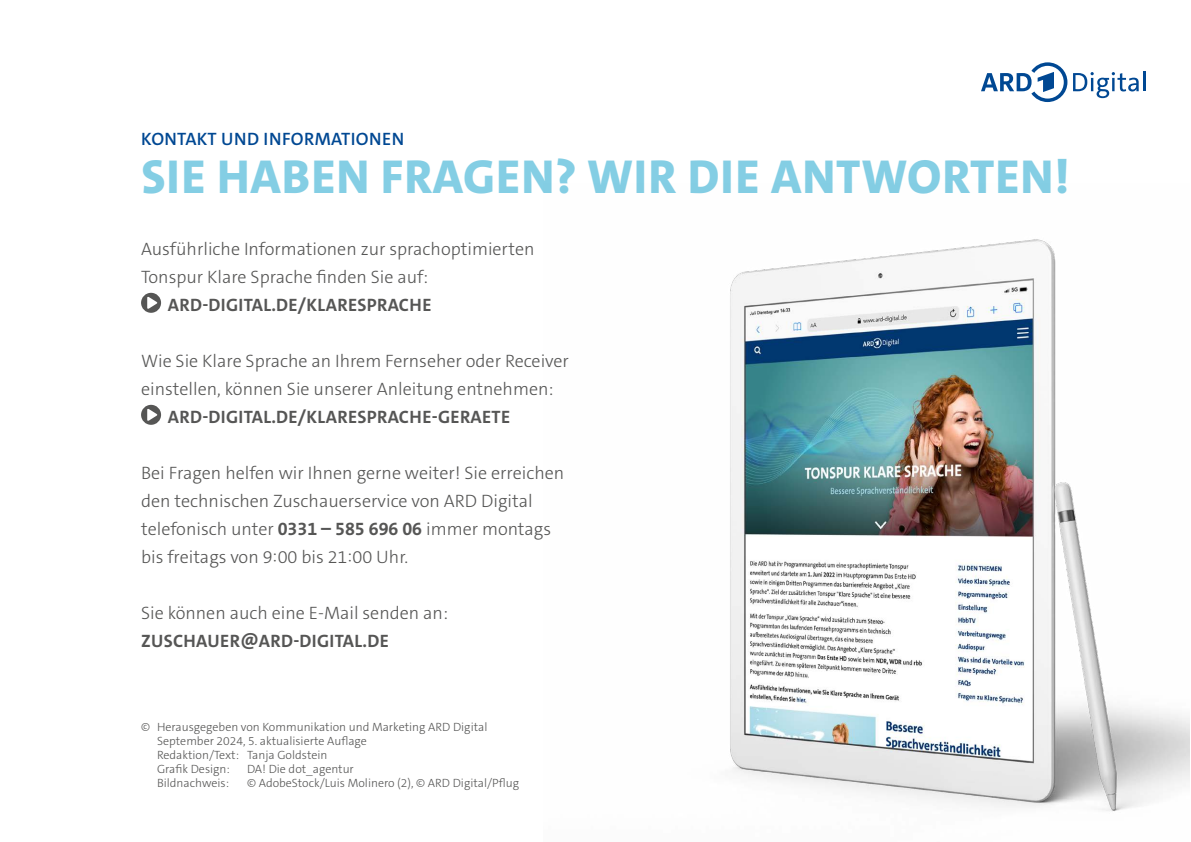
<style>
.page{position:relative;width:1191px;height:842px;background:#fff}
.page>*{position:absolute;margin:0;border:0;box-sizing:border-box;transform-origin:0 0}
.t1{font:800 48px "The Sans C5";letter-spacing:.02em;color:#84cee4}
.t2{font:300 18px/28px "The Sans C5";color:#565655}
.t3{font:700 18px "The Sans C5";letter-spacing:.02em;color:#565655}
.t4{font:600 18px "The Sans C5";letter-spacing:.02em;color:#004893}
.t5{font:300 12px/14px "The Sans C5";color:#565655}
.s1{font-weight:700}
</style>
<div class="page">
<svg style="left:141px;top:293px;width:20px;height:20px"></svg>
<svg style="left:141px;top:405px;width:20px;height:20px"></svg>
<img style="left:730px;top:239px;width:459px;height:573px">
<svg style="left:981px;top:62px;width:86px;height:40px"></svg>
<svg style="left:1073px;top:72px;width:72px;height:26px"></svg>
<p class="t4" style="left:141px;top:128px;width:264px">KONTAKT UND INFORMATIONEN</p>
<h1 class="t1" style="left:141px;top:146px;width:929px">SIE HABEN FRAGEN? WIR DIE ANTWORTEN!</h1>
<p class="t2" style="left:141px;top:235px;width:395px">Ausführliche Informationen zur sprachoptimierten<br>Tonspur Klare Sprache finden Sie auf:</p>
<p class="t3" style="left:168px;top:293px;width:265px">ARD-DIGITAL.DE/KLARESPRACHE</p>
<p class="t2" style="left:141px;top:347px;width:429px">Wie Sie Klare Sprache an Ihrem Fernseher oder Receiver einstellen, können Sie unserer Anleitung entnehmen:</p>
<p class="t3" style="left:168px;top:405px;width:344px">ARD-DIGITAL.DE/KLARESPRACHE-GERAETE</p>
<p class="t2" style="left:141px;top:459px;width:425px">Bei Fragen helfen wir Ihnen gerne weiter! Sie erreichen den technischen Zuschauerservice von ARD Digital telefonisch unter <span class="s1">0331 – 585 696 06</span> immer montags bis freitags von 9:00 bis 21:00 Uhr.</p>
<p class="t2" style="left:141px;top:599px;width:308px">Sie können auch eine E-Mail senden an:</p>
<p class="t3" style="left:141px;top:629px;width:249px">ZUSCHAUER@ARD-DIGITAL.DE</p>
<p class="t5" style="left:157px;top:720px;width:332px;text-indent:-16px">© Herausgegeben von Kommunikation und Marketing ARD Digital September 2024, 5. aktualisierte Auflage<br>Redaktion/Text: Tanja Goldstein<br>Grafik Design:</p>
<p class="t5" style="left:247px;top:762px;width:108px">DA! Die dot_agentur</p>
<p class="t5" style="left:157px;top:776px;width:74px">Bildnachweis:</p>
<p class="t5" style="left:247px;top:776px;width:274px">© AdobeStock/Luis Molinero (2), © ARD Digital/Pflug</p>
</div>
